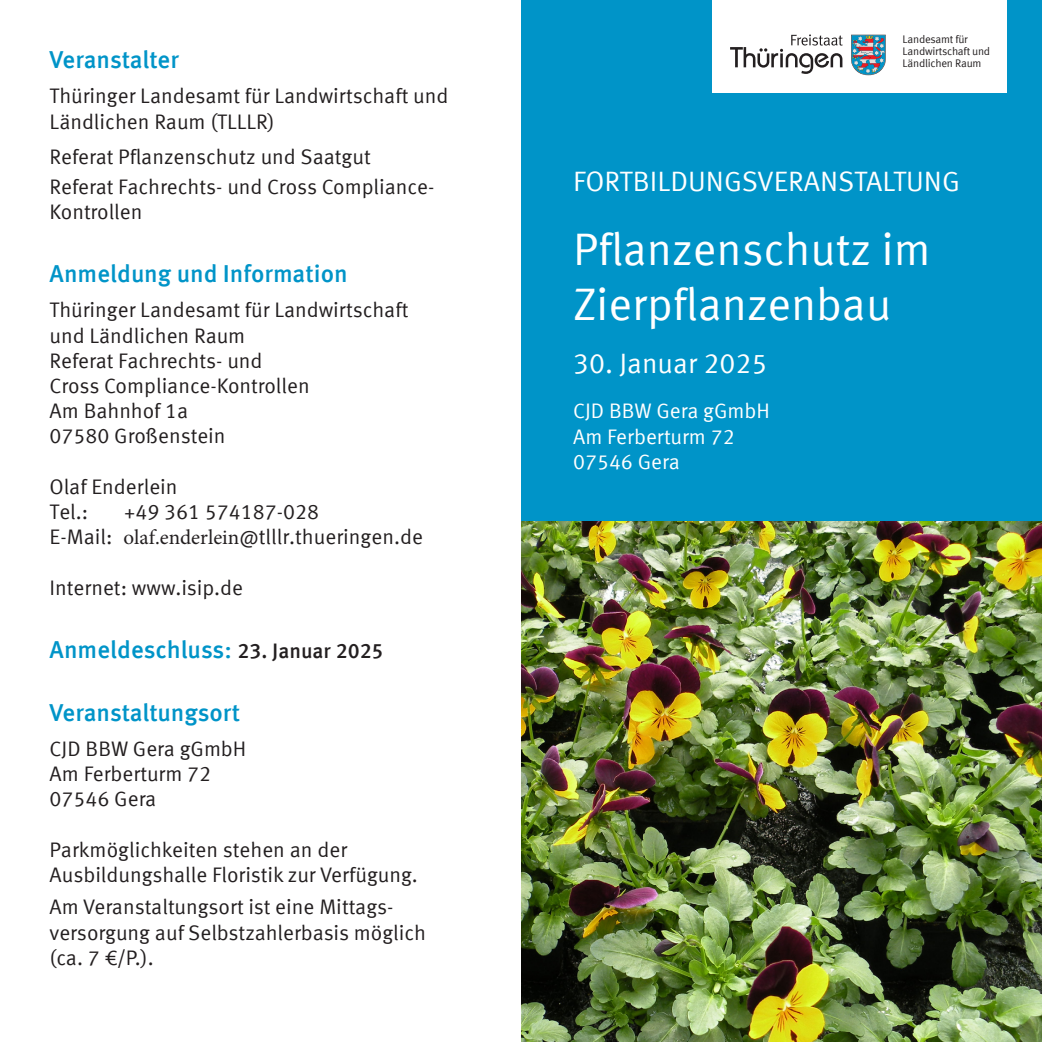
<style>
.page{position:relative;width:1042px;height:1042px;background:#fff}
.page>*{position:absolute;margin:0;border:0;box-sizing:border-box;transform-origin:0 0}
.t1{font:45.5px/54.6px "Meta Offc Pro Norm";color:#fff}
.t2{font:28px "Meta Offc Pro Norm";color:#fff}
.t3{font:500 24.5px "Meta Offc Pro";color:#0094c8}
.t4{font:21px/25.2px "Meta Offc Pro Norm";color:#231f20}
.t5{font:21px/25.2px "Meta Offc Pro Norm";color:#fff}
.t6{font:11.03px/12.2px "Meta Offc Pro Norm";letter-spacing:-.02em;color:#231f20}
.s1{font-family:"Minion Pro"}
.s2{font-size:21px;color:#231f20}
</style>
<div class="page">
<img style="left:521px;top:521px;width:521px;height:521px">
<div style="left:521px;top:0;width:521px;height:521px;background:#0094c8"></div>
<div style="left:713px;top:0;width:294px;height:93px;background:#fff"></div>
<svg style="left:730px;top:34px;width:112px;height:40px"></svg>
<svg style="left:851px;top:35px;width:35px;height:40px"></svg>
<p class="t3" style="left:50px;top:41px;width:131px">Veranstalter</p>
<p class="t4" style="left:50px;top:82px;width:400px">Thüringer Landesamt für Landwirtschaft und<br>Ländlichen Raum (TLLLR)</p>
<p class="t4" style="left:50px;top:140px;width:386px;line-height:30.1px">Referat Pflanzenschutz und Saatgut<br>Referat Fachrechts- und Cross Compliance-</p>
<p class="t4" style="left:50px;top:198px;width:94px">Kontrollen</p>
<p class="t3" style="left:50px;top:255px;width:300px">Anmeldung und Information</p>
<p class="t4" style="left:50px;top:296px;width:360px">Thüringer Landesamt für Landwirtschaft und Ländlichen Raum<br>Referat Fachrechts- und<br>Cross Compliance-Kontrollen<br>Am Bahnhof 1a<br>07580 Großenstein</p>
<p class="t4" style="left:50px;top:472px;width:130px">Olaf Enderlein<br>Tel.:</p>
<p class="t4" style="left:50px;top:498px;width:375px;text-indent:74px">+49 361 574187-028<br>E-Mail: <span class="s1">olaf.enderlein</span>@tlllr.thueringen.de</p>
<p class="t4" style="left:50px;top:573px;width:195px">Internet: www.isip.de</p>
<p class="t3" style="left:50px;top:630px;width:335px">Anmeldeschluss: <span class="s2">23. Januar 2025</span></p>
<p class="t3" style="left:50px;top:693px;width:192px">Veranstaltungsort</p>
<p class="t4" style="left:50px;top:734px;width:198px">CJD BBW Gera gGmbH<br>Am Ferberturm 72<br>07546 Gera</p>
<p class="t4" style="left:50px;top:835px;width:370px">Parkmöglichkeiten stehen an der<br>Ausbildungshalle Floristik zur Verfügung.</p>
<p class="t4" style="left:50px;top:893px;width:378px">Am Veranstaltungsort ist eine Mittags&shy;versorgung auf Selbstzahlerbasis möglich (ca. 7 €/P.).</p>
<p class="t6" style="left:902px;top:32px;width:89px">Landesamt für<br>Landwirtschaft und<br>Ländlichen Raum</p>
<h2 class="t2" style="left:573px;top:160px;width:388px">FORTBILDUNGSVERANSTALTUNG</h2>
<h1 class="t1" style="left:573px;top:219px;width:359px">Pflanzenschutz im<br>Zierpflanzenbau</h1>
<h2 class="t2" style="left:573px;top:342px;width:196px">30. Januar 2025</h2>
<p class="t5" style="left:573px;top:397px;width:198px">CJD BBW Gera gGmbH<br>Am Ferberturm 72<br>07546 Gera</p>
</div>
